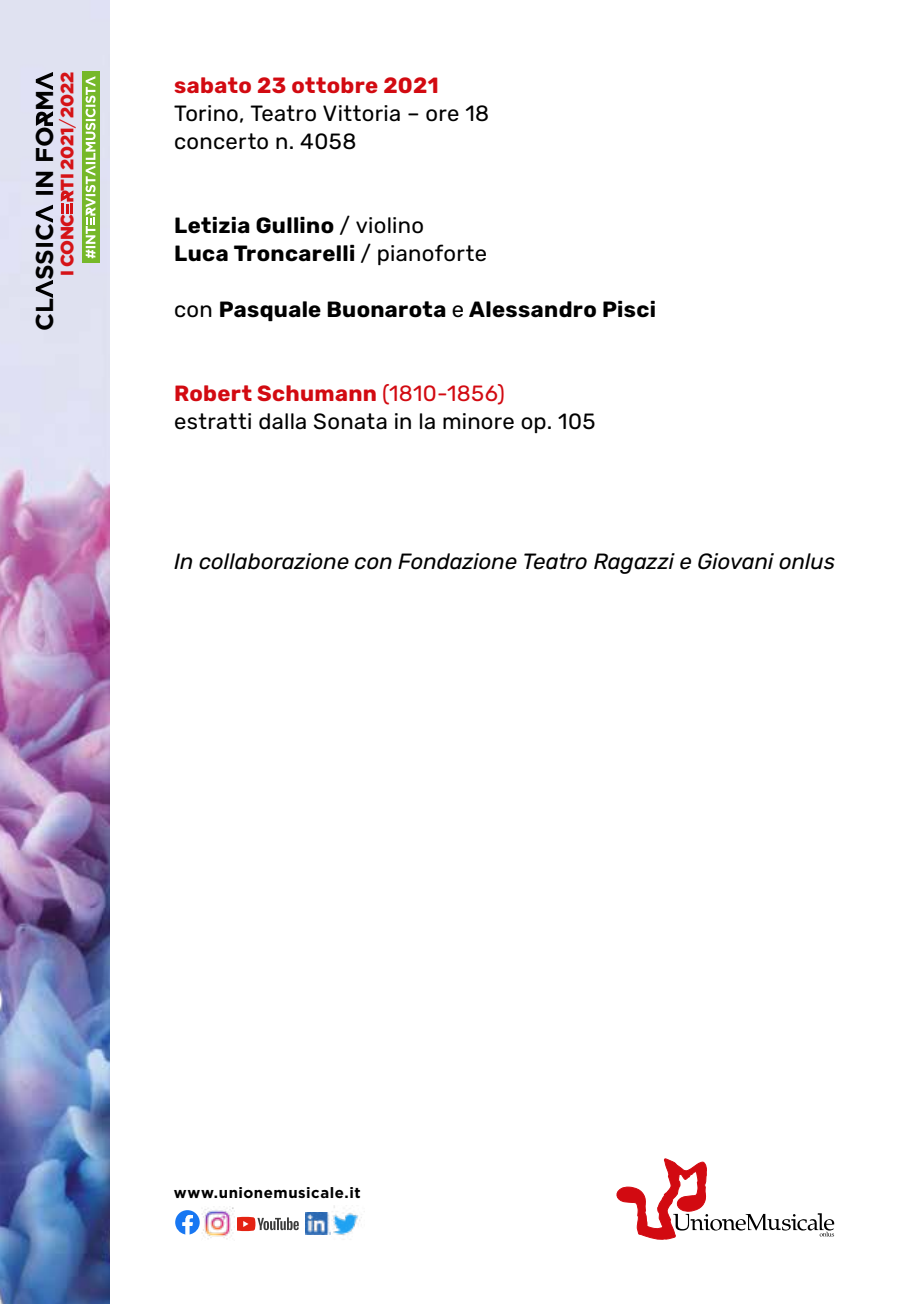
<style>
.page{position:relative;width:908px;height:1304px;background:#fff}
.page>*{position:absolute;margin:0;border:0;box-sizing:border-box;transform-origin:0 0}
.t1{font:700 24.4px "Gotham";color:#000}
.t2{font:22px/28px "Rubik";letter-spacing:.015em;color:#000}
.t3{font:700 22px/28px "Rubik";letter-spacing:.015em;color:#000}
.t4{font:italic 22px "Rubik";color:#000}
.t5{font:700 22px "Rubik";letter-spacing:.015em;color:#d20a11}
.t6{font:900 18px "Gotham";letter-spacing:-.01em;color:#d51317}
.t7{font:700 15px "Gotham";letter-spacing:.035em;color:#000}
.s1{font-weight:400}
.s2{font-weight:700;color:#d20a11}
.s3{color:#d20a11}
</style>
<div class="page">
<svg style="left:616px;top:1158px;width:217px;height:82px"></svg>
<img style="left:0;top:0;width:109px;height:1304px">
<svg style="left:36px;top:280px;width:17px;height:18px"></svg>
<svg style="left:36px;top:205px;width:17px;height:18px"></svg>
<svg style="left:36px;top:111px;width:17px;height:15px"></svg>
<svg style="left:36px;top:72px;width:17px;height:18px"></svg>
<svg style="left:61px;top:190px;width:12px;height:23px"></svg>
<div style="left:82px;top:72px;width:17px;height:191px;background:#76b82a"></div>
<svg style="left:85px;top:76px;width:10px;height:182px"></svg>
<img style="left:333px;top:1206px;width:29px;height:30px">
<svg style="left:237px;top:1217px;width:61px;height:14px"></svg>
<svg style="left:175px;top:1210px;width:24px;height:25px"></svg>
<img style="left:202px;top:1206px;width:33px;height:33px">
<img style="left:305px;top:1212px;width:25px;height:22px">
<p class="t6" style="left:55px;top:190px;width:120px;rotate:-90deg">TI 2021<span class="s1">/</span>2022</p>
<p class="t1" style="left:28px;top:331px;width:242px;rotate:-90deg">CL SSIC IN FO M</p>
<p class="t6" style="left:55px;top:276px;width:64px;rotate:-90deg">I CONC</p>
<p class="t5" style="left:174px;top:73px;width:266px">sabato 23 ottobre 2021</p>
<p class="t2" style="left:174px;top:100px;width:316px">Torino, Teatro Vittoria – ore 18 concerto n. 4058</p>
<p class="t3" style="left:174px;top:212px;width:314px">Letizia Gullino <span class="s1">/ violino<br></span>Luca Troncarelli <span class="s1">/ pianoforte</span></p>
<p class="t3" style="left:174px;top:296px;width:483px"><span class="s1">con</span> Pasquale Buonarota <span class="s1">e</span> Alessandro Pisci</p>
<p class="t2" style="left:174px;top:380px;width:423px"><span class="s2">Robert Schumann</span> <span class="s3">(1810-1856)<br></span>estratti dalla Sonata in la minore op. 105</p>
<p class="t4" style="left:174px;top:549px;width:662px">In collaborazione con Fondazione Teatro Ragazzi e Giovani onlus</p>
<p class="t7" style="left:174px;top:1182px;width:188px">www.unionemusicale.it</p>
</div>
